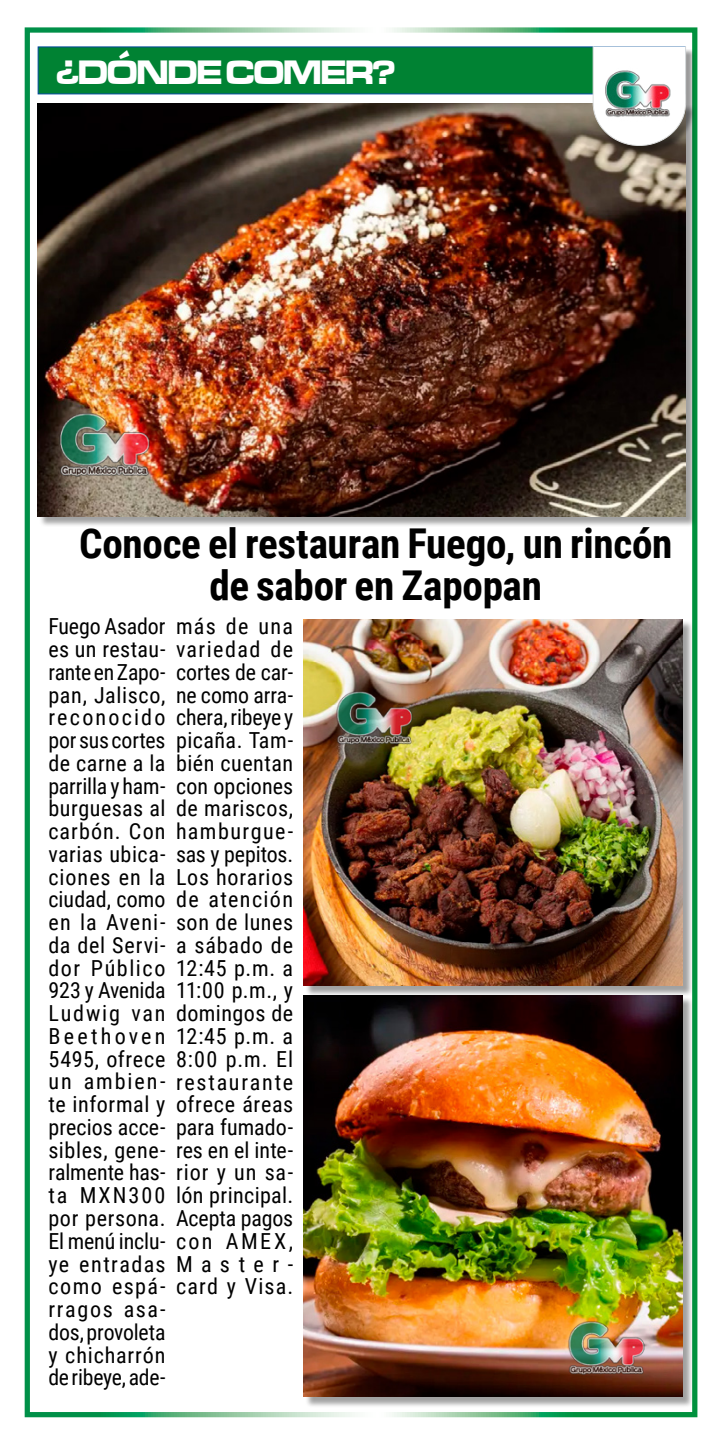
<style>
.page{position:relative;width:720px;height:1439px;background:#fff}
.page>*{position:absolute;margin:0;border:0;box-sizing:border-box;transform-origin:0 0}
.t1{font:700 41.12px/41.1px "Roboto Condensed";letter-spacing:-.01em;color:#000;text-align:center}
.t2{font:35px "Microgramma D Bold Exte";letter-spacing:-.04em;color:#fff;scale:.9 1}
.t3{font:22.05px/22.8px "Roboto Condensed";letter-spacing:.035em;color:#000;text-align:justify}
</style>
<div class="page">
<div style="left:25px;top:27px;width:672px;height:1390px;border:5px solid #fff"></div>
<div style="left:305px;top:996px;width:388px;height:411px;background:#000;opacity:.37"></div>
<img style="left:303px;top:995px;width:379px;height:401px">
<div style="left:39px;top:105px;width:657px;height:422px;background:#000;opacity:.37"></div>
<img style="left:38px;top:103px;width:647px;height:413px">
<img style="left:41px;top:377px;width:131px;height:131px">
<img style="left:553px;top:1291px;width:109px;height:110px">
<div style="left:305px;top:620px;width:388px;height:376px;background:#000;opacity:.37"></div>
<img style="left:303px;top:619px;width:379px;height:366px">
<div style="left:38px;top:46px;width:647px;height:48px;background:#008233;border:1px solid #00499a"></div>
<div style="left:595px;top:49px;width:100px;height:106px;background:#000;opacity:.4"></div>
<svg style="left:592px;top:46px;width:93px;height:100px"></svg>
<img style="left:321px;top:661px;width:110px;height:110px">
<h2 class="t2" style="left:56px;top:49px;width:377px">¿DÓNDE COMER?</h2>
<h1 class="t1" style="left:79px;top:522px;width:594px">Conoce el restauran Fuego, un rincón de sabor en Zapopan</h1>
<p class="t3" style="left:48px;top:614px;width:119px">Fuego Asador es un restau&shy;rante en Zapo&shy;pan, Jalisco, reconocido por sus cortes de carne a la parrilla y ham&shy;burguesas al carbón. Con varias ubica&shy;ciones en la ciudad, como en la Aveni&shy;da del Servi&shy;dor Público 923 y Avenida Ludwig van Beethoven 5495, ofrece un ambien&shy;te informal y precios acce&shy;sibles, gene&shy;ralmente has&shy;ta MXN300 por persona.<br>El menú inclu&shy;ye entradas como espá&shy;rragos asa&shy;dos, provoleta y chicharrón de ribeye, ade-</p>
<p class="t3" style="left:176px;top:614px;width:119px">más de una variedad de cortes de car&shy;ne como arra&shy;chera, ribeye y picaña. Tam&shy;bién cuentan con opciones de mariscos, hamburgue&shy;sas y pepitos.<br>Los horarios de atención son de lunes a sábado de 12:45 p.m. a 11:00 p.m., y domingos de 12:45 p.m. a 8:00 p.m. El restaurante ofrece áreas para fumado&shy;res en el inte&shy;rior y un sa&shy;lón principal.<br>Acepta pagos con AMEX, Master&shy;card y Visa.</p>
</div>
